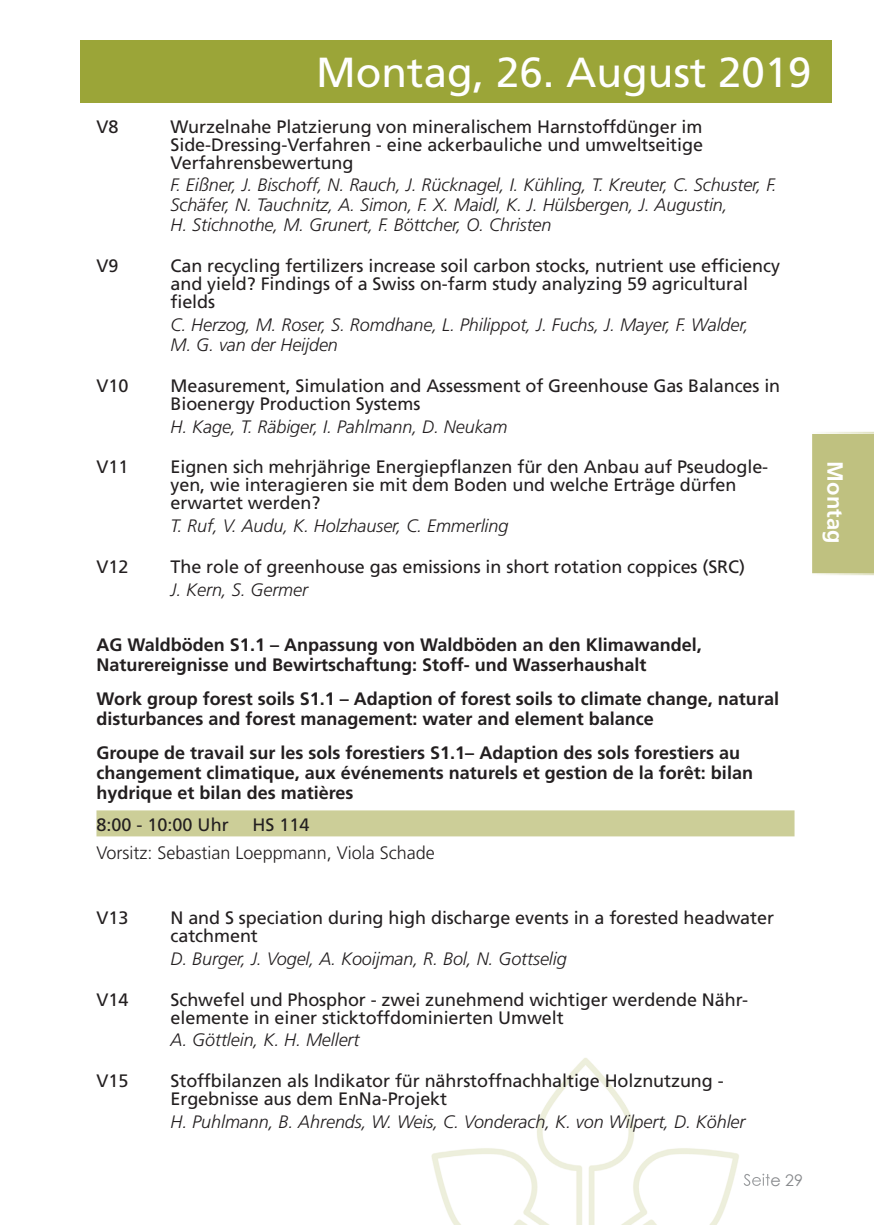
<style>
.page{position:relative;width:874px;height:1225px;background:#fff}
.page>*{position:absolute;margin:0;border:0;box-sizing:border-box;transform-origin:0 0}
.t1{font:42px "Frutiger LT";color:#fff}
.t2{font:700 22px "Frutiger LT";color:#fff}
.t3{font:18px/18px "Frutiger LT";letter-spacing:-.005em;color:#231f20}
.t4{font:italic 300 18px/20px "Frutiger LT";letter-spacing:-.005em;color:#231f20}
.t5{font:700 18px/20px "Frutiger LT";color:#231f20}
.t6{font:300 18px "Frutiger LT";color:#231f20}
</style>
<div class="page">
<div style="left:80px;top:40px;width:751px;height:62px;background:#9ba538"></div>
<img style="left:431px;top:1058px;width:308px;height:167px">
<img style="left:743px;top:1173px;width:25px;height:13px">
<div style="left:812px;top:432px;width:61px;height:143px;background:#bfc180"></div>
<div style="left:96px;top:810px;width:698px;height:26px;background:#ccce98"></div>
<h1 class="t1" style="left:316px;top:47px;width:496px">Montag, 26. August 2019</h1>
<p class="t3" style="left:96px;top:117px;width:23px">V8</p>
<p class="t3" style="left:170px;top:117px;width:533px;text-align:justify">Wurzelnahe Platzierung von mineralischem Harnstoffdünger im Side-Dressing-Verfahren - eine ackerbauliche und umweltseitige Verfahrensbewertung</p>
<p class="t4" style="left:170px;top:175px;width:607px">F. Eißner, J. Bischoff, N. Rauch, J. Rücknagel, I. Kühling, T. Kreuter, C. Schuster, F.<br>Schäfer, N. Tauchnitz, A. Simon, F. X. Maidl, K. J. Hülsbergen, J. Augustin,<br>H. Stichnothe, M. Grunert, F. Böttcher, O. Christen</p>
<p class="t3" style="left:96px;top:257px;width:23px">V9</p>
<p class="t3" style="left:170px;top:257px;width:610px">Can recycling fertilizers increase soil carbon stocks, nutrient use efficiency and yield? Findings of a Swiss on-farm study analyzing 59 agricultural fields</p>
<p class="t4" style="left:170px;top:315px;width:579px">C. Herzog, M. Roser, S. Romdhane, L. Philippot, J. Fuchs, J. Mayer, F. Walder,<br>M. G. van der Heijden</p>
<p class="t3" style="left:96px;top:376px;width:33px">V10</p>
<p class="t3" style="left:170px;top:376px;width:611px">Measurement, Simulation and Assessment of Greenhouse Gas Balances in<br>Bioenergy Production Systems</p>
<p class="t4" style="left:170px;top:416px;width:338px">H. Kage, T. Räbiger, I. Pahlmann, D. Neukam</p>
<p class="t3" style="left:96px;top:458px;width:33px">V11</p>
<p class="t3" style="left:170px;top:458px;width:599px">Eignen sich mehrjährige Energiepflanzen für den Anbau auf Pseudogle&shy;yen, wie interagieren sie mit dem Boden und welche Erträge dürfen erwartet werden?</p>
<p class="t4" style="left:170px;top:516px;width:339px">T. Ruf, V. Audu, K. Holzhauser, C. Emmerling</p>
<p class="t3" style="left:96px;top:557px;width:33px">V12</p>
<p class="t3" style="left:170px;top:557px;width:575px">The role of greenhouse gas emissions in short rotation coppices (SRC)</p>
<p class="t4" style="left:170px;top:579px;width:139px">J. Kern, S. Germer</p>
<p class="t5" style="left:96px;top:635px;width:606px">AG Waldböden S1.1 – Anpassung von Waldböden an den Klimawandel,<br>Naturereignisse und Bewirtschaftung: Stoff- und Wasserhaushalt</p>
<p class="t5" style="left:96px;top:689px;width:683px">Work group forest soils S1.1 – Adaption of forest soils to climate change, natural disturbances and forest management: water and element balance</p>
<p class="t5" style="left:96px;top:743px;width:657px">Groupe de travail sur les sols forestiers S1.1– Adaption des sols forestiers au changement climatique, aux événements naturels et gestion de la forêt: bilan hydrique et bilan des matières</p>
<p class="t3" style="left:96px;top:815px;width:134px">8:00 - 10:00 Uhr</p>
<p class="t3" style="left:252px;top:815px;width:59px">HS 114</p>
<p class="t6" style="left:96px;top:843px;width:340px">Vorsitz: Sebastian Loeppmann, Viola Schade</p>
<p class="t2" style="left:847px;top:461px;width:83px;rotate:90deg">Montag</p>
<p class="t3" style="left:96px;top:909px;width:33px">V13</p>
<p class="t3" style="left:170px;top:909px;width:604px">N and S speciation during high discharge events in a forested headwater catchment</p>
<p class="t4" style="left:170px;top:949px;width:397px">D. Burger, J. Vogel, A. Kooijman, R. Bol, N. Gottselig</p>
<p class="t3" style="left:96px;top:990px;width:33px">V14</p>
<p class="t3" style="left:170px;top:990px;width:579px">Schwefel und Phosphor - zwei zunehmend wichtiger werdende Nähr&shy;elemente in einer sticktoffdominierten Umwelt</p>
<p class="t4" style="left:170px;top:1030px;width:190px">A. Göttlein, K. H. Mellert</p>
<p class="t3" style="left:96px;top:1072px;width:33px">V15</p>
<p class="t3" style="left:170px;top:1072px;width:554px">Stoffbilanzen als Indikator für nährstoffnachhaltige Holznutzung -<br>Ergebnisse aus dem EnNa-Projekt</p>
<p class="t4" style="left:170px;top:1112px;width:576px">H. Puhlmann, B. Ahrends, W. Weis, C. Vonderach, K. von Wilpert, D. Köhler</p>
</div>
